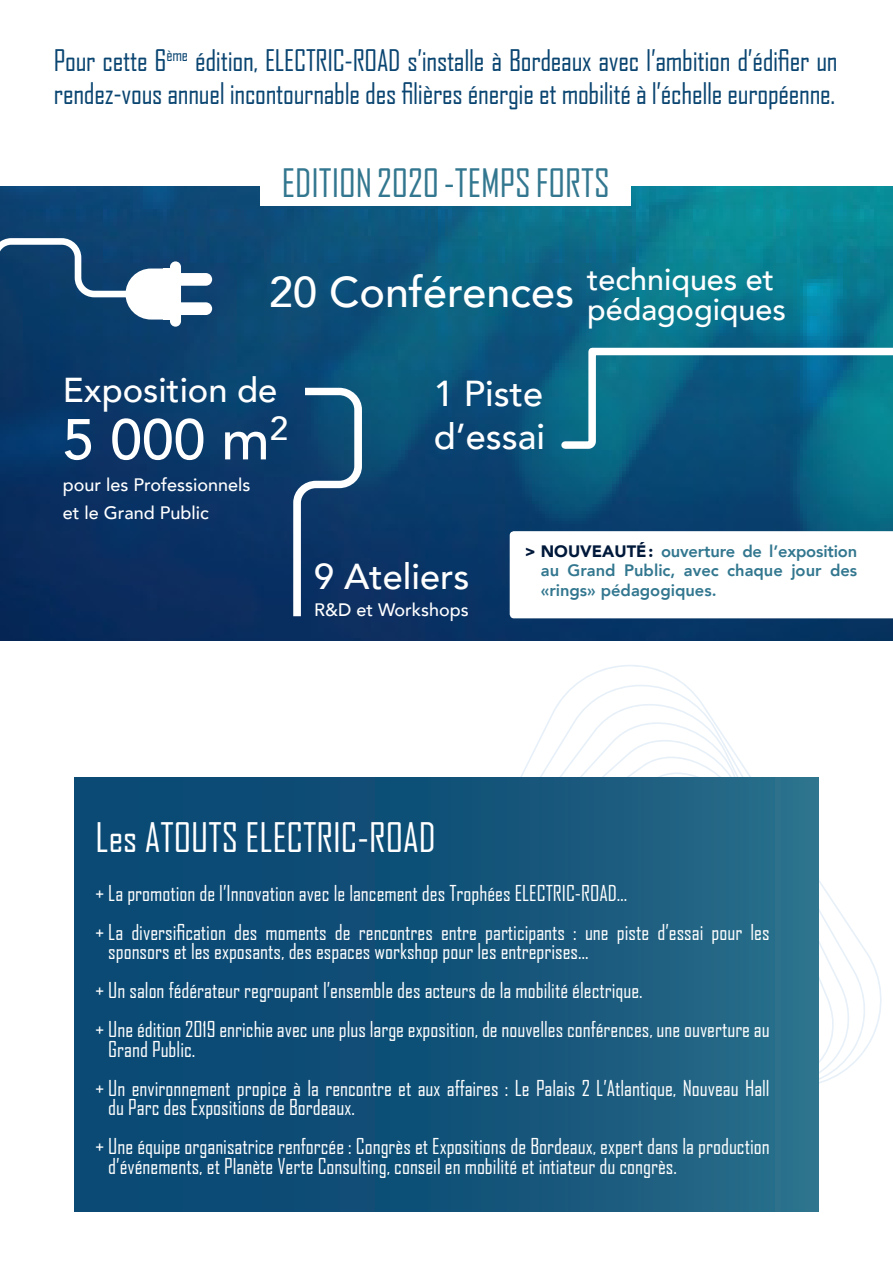
<style>
.page{position:relative;width:893px;height:1263px;background:#fff}
.page>*{position:absolute;margin:0;border:0;box-sizing:border-box;transform-origin:0 0}
.t1{font:500 57px "Avenir";color:#fff}
.t2{font:500 43.05px "Avenir";color:#fff}
.t3{font:39px "Agency FB";color:#fff}
.t4{font:37.5px "Agency FB";color:#32778f}
.t5{font:500 36px/43.2px "Avenir";color:#fff}
.t6{font:500 34.5px "Avenir";color:#fff}
.t7{font:500 30.45px/30px "Avenir";color:#fff}
.t8{font:28.5px/33px "Agency FB";letter-spacing:-.01em;color:#0a4571}
.t9{font:21px/19.5px "Agency FB";color:#fff}
.t10{font:500 18px/27.6px "Avenir";color:#fff}
.t11{font:800 16.5px/19.8px "Avenir";color:#32778f;text-align:justify}
.s1{font-weight:900;color:#00193a}
</style>
<div class="page">
<img style="left:0;top:186px;width:893px;height:454px">
<div style="left:163px;top:268px;width:9px;height:52px;background:#fff"></div>
<div style="left:173px;top:273px;width:39px;height:13px;background:#fff;border-radius:6px"></div>
<div style="left:173px;top:302px;width:39px;height:13px;background:#fff;border-radius:6px"></div>
<div style="left:170px;top:261px;width:11px;height:66px;background:#fff;border-radius:6px"></div>
<svg style="left:0;top:238px;width:163px;height:82px"></svg>
<svg style="left:293px;top:388px;width:69px;height:228px;background:#2f577f"></svg>
<svg style="left:558px;top:344px;width:335px;height:109px;background:#1e7290"></svg>
<div style="left:260px;top:159px;width:371px;height:47px;background:#fff"></div>
<svg style="left:405px;top:665px;width:477px;height:419px"></svg>
<div style="left:74px;top:778px;width:745px;height:434px;background:linear-gradient(to right,#04426f,#266a87)"></div>
<svg style="left:510px;top:531px;width:383px;height:87px"></svg>
<p class="t8" style="left:54px;top:43px;width:785px">Pour cette 6<sup>ème</sup> édition, ELECTRIC-ROAD s’installe à Bordeaux avec l’ambition d’édifier un rendez-vous annuel incontournable des filières énergie et mobilité à l’échelle européenne.</p>
<p class="t4" style="left:282px;top:160px;width:330px">EDITION 2020 -TEMPS FORTS</p>
<p class="t2" style="left:269px;top:255px;width:306px">20 Conférences</p>
<p class="t7" style="left:587px;top:263px;width:200px">techniques et pédagogiques</p>
<p class="t6" style="left:63px;top:360px;width:216px">Exposition de</p>
<p class="t1" style="left:63px;top:390px;width:227px">5 000 m<sup>2</sup></p>
<p class="t10" style="left:63px;top:470px;width:189px">pour les Professionnels et le Grand Public</p>
<p class="t5" style="left:434px;top:370px;width:113px">1 Piste d’essai</p>
<p class="t5" style="left:314px;top:552px;width:157px">9 Ateliers</p>
<p class="t10" style="left:314px;top:595px;width:156px">R&amp;D et Workshops</p>
<p class="t11" style="left:541px;top:541px;width:318px;text-indent:-16px"><span class="s1">&gt; NOUVEAUTÉ:</span> ouverture de l’exposition au Grand Public, avec chaque jour des «rings» pédagogiques.</p>
<p class="t3" style="left:96px;top:814px;width:342px">Les ATOUTS ELECTRIC-ROAD</p>
<p class="t9" style="left:96px;top:883px;width:533px">+ La promotion de l’Innovation avec le lancement des Trophées ELECTRIC-ROAD…</p>
<p class="t9" style="left:108px;top:922px;width:663px;text-indent:-13px">+ La diversification des moments de rencontres entre participants : une piste d’essai pour les sponsors et les exposants, des espaces workshop pour les entreprises…</p>
<p class="t9" style="left:96px;top:980px;width:549px">+ Un salon fédérateur regroupant l’ensemble des acteurs de la mobilité électrique.</p>
<p class="t9" style="left:108px;top:1019px;width:663px;text-indent:-13px">+ Une édition 2019 enrichie avec une plus large exposition, de nouvelles conférences, une ouverture au<br>Grand Public.</p>
<p class="t9" style="left:108px;top:1078px;width:663px;text-indent:-13px">+ Un environnement propice à la rencontre et aux affaires : Le Palais 2 L’Atlantique, Nouveau Hall du Parc des Expositions de Bordeaux.</p>
<p class="t9" style="left:108px;top:1136px;width:663px;text-indent:-13px">+ Une équipe organisatrice renforcée : Congrès et Expositions de Bordeaux, expert dans la production d’événements, et Planète Verte Consulting, conseil en mobilité et intiateur du congrès.</p>
</div>
